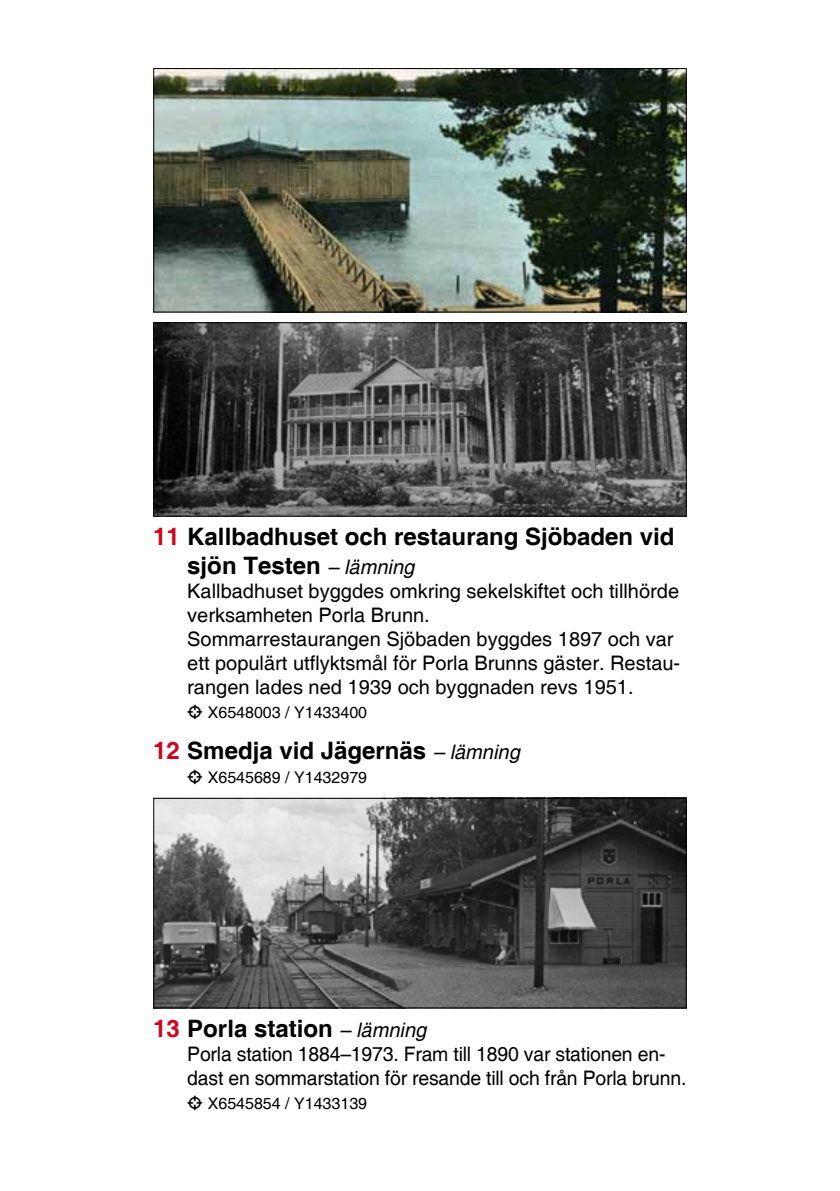
<style>
.page{position:relative;width:840px;height:1191px;background:#fff}
.page>*{position:absolute;margin:0;border:0;box-sizing:border-box;transform-origin:0 0}
.t1{font:700 24px/28.8px "Helvetica";color:#000}
.t2{font:20px/24px "Helvetica";color:#000}
.t3{font:16px "Helvetica";color:#000}
.s1{color:#cd071e}
.s2{font-weight:400;font-style:italic;font-size:20px}
</style>
<div class="page">
<img style="left:155px;top:70px;width:529px;height:240px">
<div style="left:153px;top:68px;width:533px;height:244px;border:1px solid #000"></div>
<img style="left:155px;top:324px;width:529px;height:190px">
<div style="left:153px;top:322px;width:533px;height:194px;border:1px solid #000"></div>
<img style="left:155px;top:800px;width:529px;height:206px">
<div style="left:153px;top:798px;width:533px;height:210px;border:1px solid #000"></div>
<p class="t1" style="left:187px;top:524px;width:488px;text-indent:-34px"><span class="s1">11</span> Kallbadhuset och restaurang Sjöbaden vid sjön Testen <span class="s2">– lämning</span></p>
<p class="t2" style="left:187px;top:580px;width:494px">Kallbadhuset byggdes omkring sekelskiftet och tillhörde verksamheten Porla Brunn.<br>Sommarrestaurangen Sjöbaden byggdes 1897 och var ett populärt utflyktsmål för Porla Brunns gäster. Restau&shy;rangen lades ned 1939 och byggnaden revs 1951.</p>
<p class="t3" style="left:208px;top:703px;width:161px">X6548003 / Y1433400</p>
<p class="t1" style="left:153px;top:737px;width:368px"><span class="s1">12</span> Smedja vid Jägernäs <span class="s2">– lämning</span></p>
<p class="t3" style="left:208px;top:767px;width:161px">X6545689 / Y1432979</p>
<p class="t1" style="left:153px;top:1015px;width:274px"><span class="s1">13</span> Porla station <span class="s2">– lämning</span></p>
<p class="t2" style="left:187px;top:1043px;width:500px">Porla station 1884–1973. Fram till 1890 var stationen en&shy;dast en sommarstation för resande till och från Porla brunn.</p>
<p class="t3" style="left:208px;top:1094px;width:161px">X6545854 / Y1433139</p>
</div>
